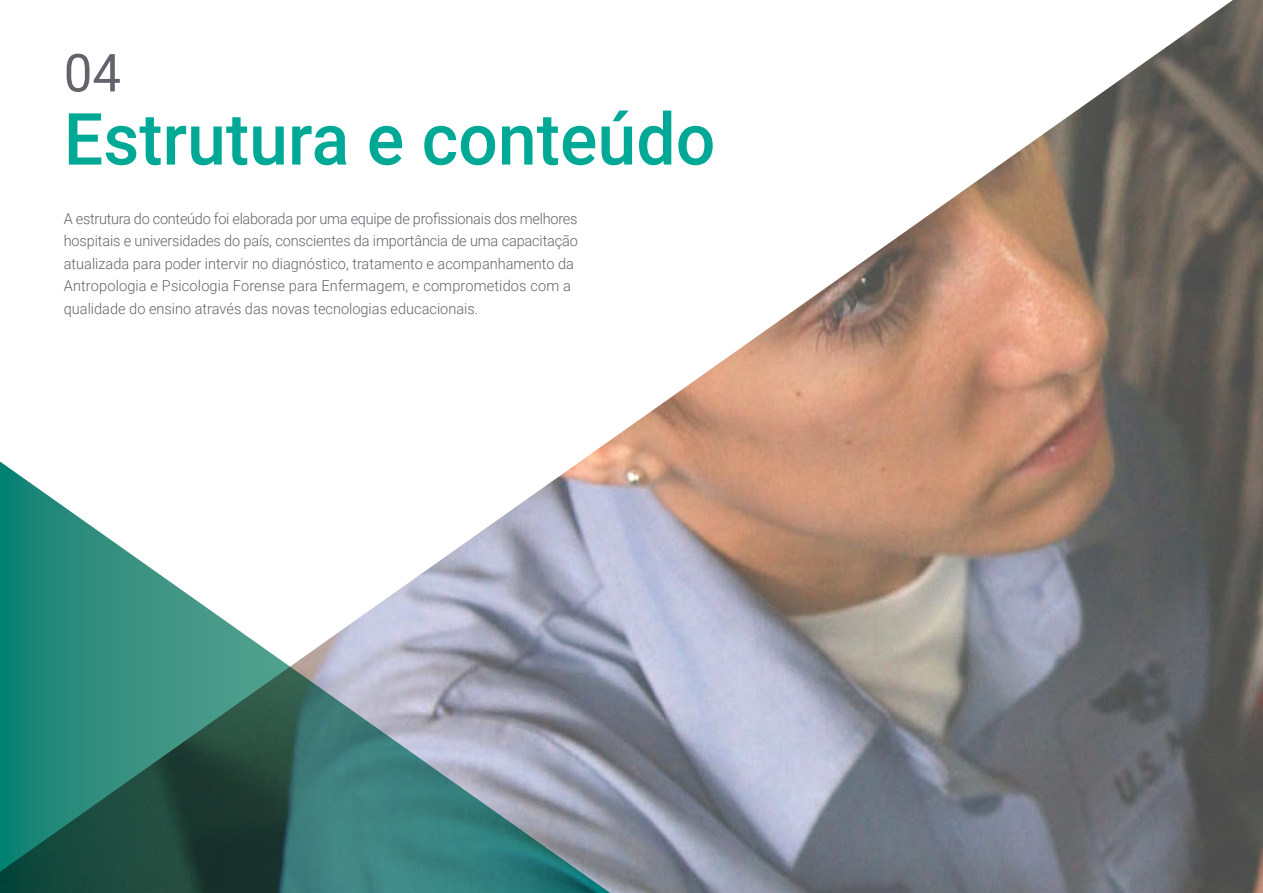
<style>
.page{position:relative;width:1263px;height:893px;background:#fff}
.page>*{position:absolute;margin:0;border:0;box-sizing:border-box;transform-origin:0 0}
.t1{font:500 72px "Roboto";color:#00a996}
.t2{font:52.5px "Roboto";color:#61646a}
.t3{font:300 15px/22.5px "Roboto";color:#61646a}
</style>
<div class="page">
<img style="left:602px;top:0;width:661px;height:893px">
<svg style="left:0;top:446px;width:640px;height:447px"></svg>
<h2 class="t2" style="left:64px;top:36px;width:59px">04</h2>
<h1 class="t1" style="left:64px;top:89px;width:653px">Estrutura e conteúdo</h1>
<p class="t3" style="left:64px;top:207px;width:516px">A estrutura do conteúdo foi elaborada por uma equipe de profissionais dos melhores hospitais e universidades do país, conscientes da importância de uma capacitação atualizada para poder intervir no diagnóstico, tratamento e acompanhamento da Antropologia e Psicologia Forense para Enfermagem, e comprometidos com a qualidade do ensino através das novas tecnologias educacionais.</p>
</div>
